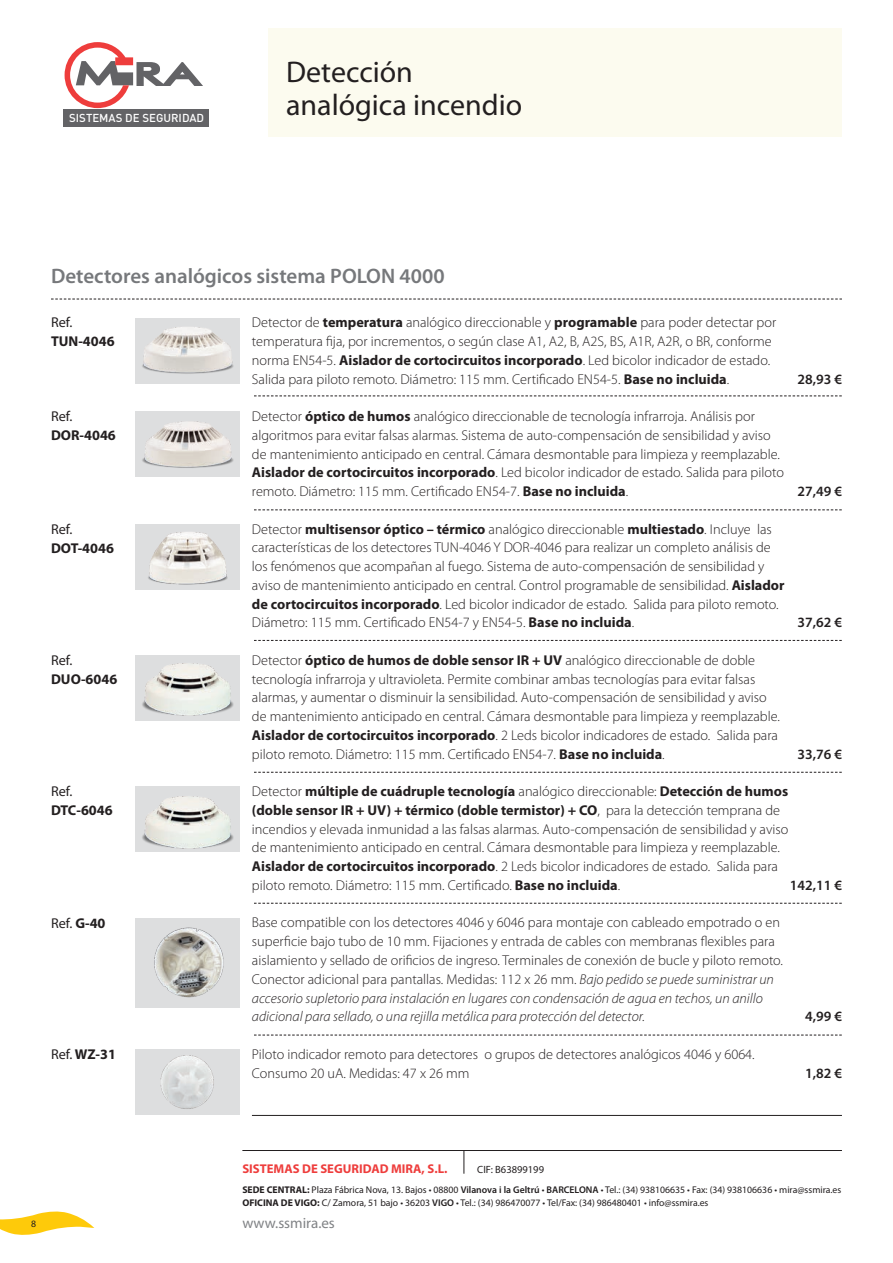
<style>
.page{position:relative;width:893px;height:1263px;background:#fff}
.page>*{position:absolute;margin:0;border:0;box-sizing:border-box;transform-origin:0 0}
.t1{font:30px/33px "Myriad Pro";color:#231f20}
.t2{font:600 21px "Myriad Pro";color:#76787b}
.t3{font:15px "Myriad Pro";color:#808285}
.t4{font:300 14.25px/18.8px "Myriad Pro";color:#231f20}
.t5{font:700 14.25px "Myriad Pro";color:#231f20}
.t6{font:600 14.25px "Myriad Pro";color:#231f20}
.t7{font:14.25px "Myriad Pro";color:#231f20}
.t8{font:700 12.75px "Myriad Pro";color:#ee3d3c}
.t9{font:500 11.4px "DIN";color:#fff}
.t10{font:10.5px "Myriad Pro";color:#231f20}
.t11{font:9.75px/13.5px "Myriad Pro";color:#231f20}
.s1{font-weight:700}
.s2{font-weight:400}
.s3{font-style:italic}
.s4{font-weight:600}
</style>
<div class="page">
<div style="left:135px;top:318px;width:105px;height:66px;background:#dddedf"></div>
<svg style="left:0;top:1211px;width:94px;height:24px"></svg>
<hr style="left:242px;top:1150px;width:600px;height:1px;background:#231f20">
<svg style="left:463px;top:1151px;width:1px;height:23px"></svg>
<div style="left:268px;top:29px;width:574px;height:108px;background:#fcfbef"></div>
<div style="left:64px;top:109px;width:145px;height:17px;background:#636366"></div>
<svg style="left:65px;top:42px;width:138px;height:66px"></svg>
<svg style="left:51px;top:299px;width:791px;height:1px"></svg>
<svg style="left:254px;top:1035px;width:588px;height:1px"></svg>
<svg style="left:254px;top:903px;width:588px;height:1px"></svg>
<svg style="left:254px;top:772px;width:588px;height:1px"></svg>
<svg style="left:254px;top:640px;width:588px;height:1px"></svg>
<svg style="left:254px;top:509px;width:588px;height:1px"></svg>
<svg style="left:254px;top:395px;width:588px;height:1px"></svg>
<hr style="left:252px;top:1115px;width:590px;height:1px;background:#231f20">
<img style="left:142px;top:327px;width:91px;height:47px">
<div style="left:135px;top:411px;width:105px;height:66px;background:#dddedf"></div>
<div style="left:135px;top:524px;width:105px;height:65px;background:#dddedf"></div>
<div style="left:135px;top:656px;width:105px;height:65px;background:#dddedf"></div>
<div style="left:135px;top:787px;width:105px;height:65px;background:#dddedf"></div>
<div style="left:135px;top:918px;width:105px;height:89px;background:#dddedf"></div>
<div style="left:135px;top:1049px;width:105px;height:66px;background:#dddedf"></div>
<img style="left:142px;top:421px;width:91px;height:47px">
<img style="left:148px;top:532px;width:80px;height:58px">
<img style="left:142px;top:796px;width:91px;height:53px">
<img style="left:142px;top:663px;width:91px;height:53px">
<img style="left:154px;top:927px;width:70px;height:70px">
<img style="left:160px;top:1055px;width:54px;height:54px">
<p class="t9" style="left:69px;top:111px;width:136px">SISTEMAS DE SEGURIDAD</p>
<h1 class="t1" style="left:286px;top:55px;width:238px">Detección analógica incendio</h1>
<h2 class="t2" style="left:51px;top:263px;width:395px">Detectores analógicos sistema POLON 4000</h2>
<p class="t7" style="left:51px;top:314px;width:23px">Ref.</p>
<p class="t5" style="left:51px;top:332px;width:65px">TUN-4046</p>
<p class="t7" style="left:51px;top:408px;width:23px">Ref.</p>
<p class="t5" style="left:51px;top:426px;width:66px">DOR-4046</p>
<p class="t7" style="left:51px;top:520px;width:23px">Ref.</p>
<p class="t5" style="left:51px;top:538px;width:64px">DOT-4046</p>
<p class="t7" style="left:51px;top:651px;width:23px">Ref.</p>
<p class="t5" style="left:51px;top:670px;width:68px">DUO-6046</p>
<p class="t7" style="left:51px;top:783px;width:23px">Ref.</p>
<p class="t5" style="left:51px;top:801px;width:63px">DTC-6046</p>
<p class="t7" style="left:51px;top:914px;width:56px">Ref. <span class="s1">G-40</span></p>
<p class="t5" style="left:51px;top:1045px;width:67px"><span class="s2">Ref.</span> WZ-31</p>
<p class="t4" style="left:252px;top:313px;width:526px">Detector de <span class="s1">temperatura</span> analógico direccionable y <span class="s1">programable</span> para poder detectar por temperatura fija, por incrementos, o según clase A1, A2, B, A2S, BS, A1R, A2R, o BR, conforme norma EN54-5. <span class="s1">Aislador de cortocircuitos incorporado</span>. Led bicolor indicador de estado.<br>Salida para piloto remoto. Diámetro: 115 mm. Certificado EN54-5. <span class="s1">Base no incluida</span>.</p>
<p class="t4" style="left:252px;top:407px;width:534px">Detector <span class="s1">óptico de humos</span> analógico direccionable de tecnología infrarroja. Análisis por algoritmos para evitar falsas alarmas. Sistema de auto-compensación de sensibilidad y aviso de mantenimiento anticipado en central. Cámara desmontable para limpieza y reemplazable.<br><span class="s1">Aislador de cortocircuitos incorporado</span>. Led bicolor indicador de estado. Salida para piloto remoto. Diámetro: 115 mm. Certificado EN54-7. <span class="s1">Base no incluida</span>.</p>
<p class="t4" style="left:252px;top:519px;width:534px">Detector <span class="s1">multisensor óptico – térmico</span> analógico direccionable <span class="s1">multiestado</span>. Incluye las características de los detectores TUN-4046 Y DOR-4046 para realizar un completo análisis de los fenómenos que acompañan al fuego. Sistema de auto-compensación de sensibilidad y aviso de mantenimiento anticipado en central. Control programable de sensibilidad. <span class="s1">Aislador de cortocircuitos incorporado</span>. Led bicolor indicador de estado. Salida para piloto remoto.<br>Diámetro: 115 mm. Certificado EN54-7 y EN54-5. <span class="s1">Base no incluida</span>.</p>
<p class="t4" style="left:252px;top:651px;width:530px">Detector <span class="s1">óptico de humos de doble sensor IR + UV</span> analógico direccionable de doble tecnología infrarroja y ultravioleta. Permite combinar ambas tecnologías para evitar falsas alarmas, y aumentar o disminuir la sensibilidad. Auto-compensación de sensibilidad y aviso de mantenimiento anticipado en central. Cámara desmontable para limpieza y reemplazable.<br><span class="s1">Aislador de cortocircuitos incorporado</span>. 2 Leds bicolor indicadores de estado. Salida para piloto remoto. Diámetro: 115 mm. Certificado EN54-7. <span class="s1">Base no incluida</span>.</p>
<p class="t4" style="left:252px;top:782px;width:538px">Detector <span class="s1">múltiple de cuádruple tecnología</span> analógico direccionable: <span class="s1">Detección de humos (doble sensor IR + UV) + térmico (doble termistor) + CO</span>, para la detección temprana de incendios y elevada inmunidad a las falsas alarmas. Auto-compensación de sensibilidad y aviso de mantenimiento anticipado en central. Cámara desmontable para limpieza y reemplazable.<br><span class="s1">Aislador de cortocircuitos incorporado</span>. 2 Leds bicolor indicadores de estado. Salida para piloto remoto. Diámetro: 115 mm. Certificado. <span class="s1">Base no incluida</span>.</p>
<p class="t4" style="left:252px;top:913px;width:533px">Base compatible con los detectores 4046 y 6046 para montaje con cableado empotrado o en superficie bajo tubo de 10 mm. Fijaciones y entrada de cables con membranas flexibles para aislamiento y sellado de orificios de ingreso. Terminales de conexión de bucle y piloto remoto.<br>Conector adicional para pantallas. Medidas: 112 x 26 mm. <span class="s3">Bajo pedido se puede suministrar un accesorio supletorio para instalación en lugares con condensación de agua en techos, un anillo adicional para sellado, o una rejilla metálica para protección del detector.</span></p>
<p class="t4" style="left:252px;top:1044px;width:504px">Piloto indicador remoto para detectores o grupos de detectores analógicos 4046 y 6064.<br>Consumo 20 uA. Medidas: 47 x 26 mm</p>
<p class="t6" style="left:797px;top:370px;width:46px">28,93 €</p>
<p class="t6" style="left:797px;top:482px;width:46px">27,49 €</p>
<p class="t6" style="left:797px;top:614px;width:46px">37,62 €</p>
<p class="t6" style="left:797px;top:745px;width:46px">33,76 €</p>
<p class="t6" style="left:790px;top:876px;width:54px">142,11 €</p>
<p class="t6" style="left:805px;top:1007px;width:38px">4,99 €</p>
<p class="t6" style="left:805px;top:1064px;width:38px">1,82 €</p>
<p class="t11" style="left:31px;top:1217px;width:7px">8</p>
<p class="t8" style="left:242px;top:1160px;width:207px">SISTEMAS DE SEGURIDAD MIRA, S.L.</p>
<p class="t10" style="left:477px;top:1163px;width:68px">CIF: B63899199</p>
<p class="t11" style="left:242px;top:1183px;width:600px"><span class="s1">SEDE CENTRAL:</span> Plaza Fábrica Nova, 13. Bajos • 08800 <span class="s4">Vilanova i la Geltrú</span> • <span class="s4">BARCELONA</span> • Tel.: (34) 938106635 • Fax: (34) 938106636 • mira@ssmira.es<br><span class="s1">OFICINA DE VIGO:</span> C/ Zamora, 51 bajo • 36203 <span class="s4">VIGO</span> • Tel.: (34) 986470077 • Tel/Fax: (34) 986480401 • info@ssmira.es</p>
<p class="t3" style="left:242px;top:1213px;width:94px">www.ssmira.es</p>
</div>
